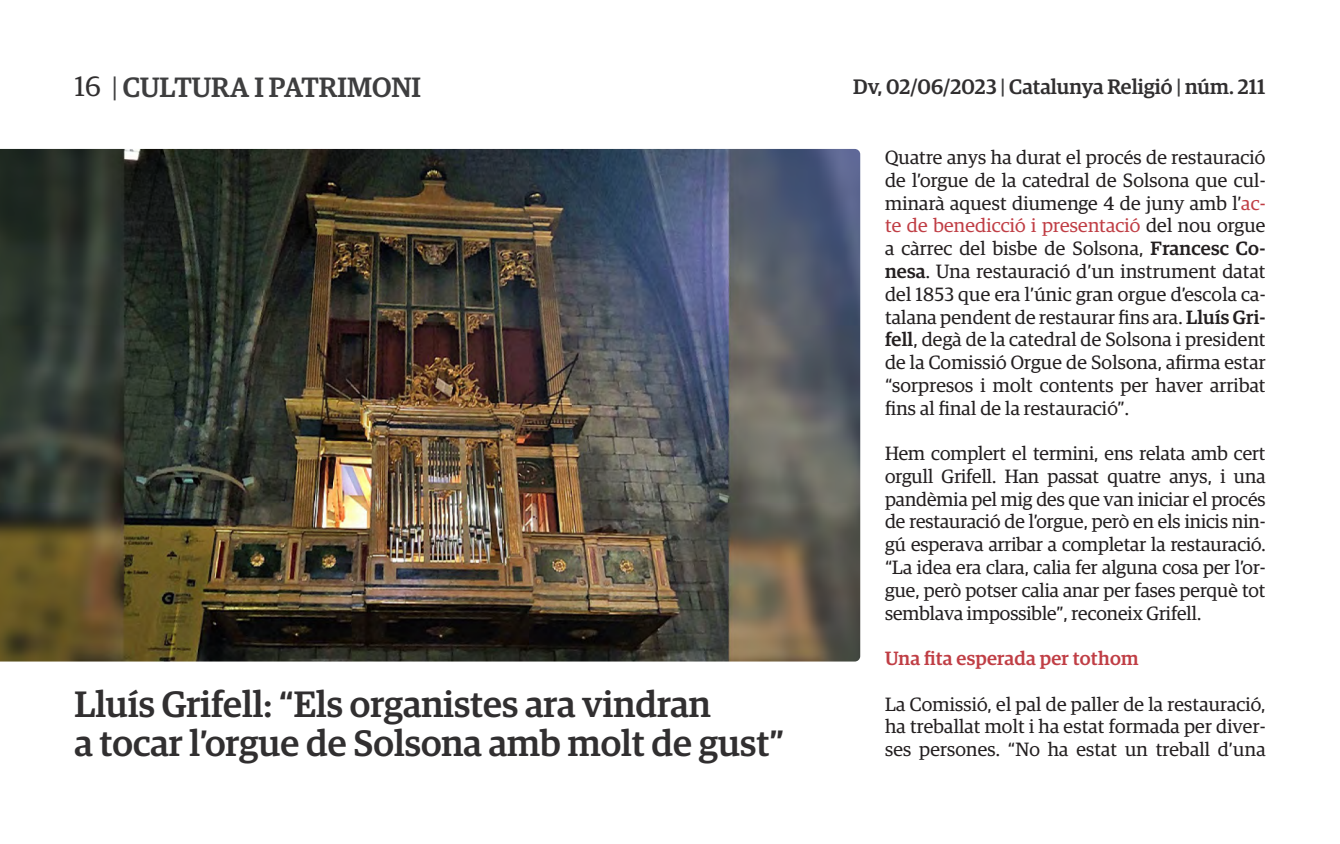
<style>
.page{position:relative;width:1340px;height:844px;background:#fff}
.page>*{position:absolute;margin:0;border:0;box-sizing:border-box;transform-origin:0 0}
.t1{font:500 36.75px "Guardian Egyp";color:#312f30}
.t2{font:500 28px "Guardian Egyp";color:#3e3e3f}
.t3{font:500 21px "Guardian Egyp";color:#312f30}
.t4{font:19.25px/22.8px "Guardian Egyp";letter-spacing:.01em;color:#231f20;text-align:justify}
.t5{font:500 19.25px "Guardian Egyp";letter-spacing:.01em;color:#c03e45}
.s1{font-weight:400;color:#312f30}
.s2{font-weight:400}
.s3{color:#3e3e3f}
.s4{color:#c03e45}
.s5{font-weight:500}
</style>
<div class="page">
<img style="left:0;top:149px;width:860px;height:512px">
<h2 class="t2" style="left:74px;top:67px;width:348px"><span class="s1">16</span> <span class="s2">|</span> CULTURA I PATRIMONI</h2>
<p class="t3" style="left:853px;top:71px;width:414px">Dv, 02/06/2023 <span class="s3">|</span> Catalunya Religió <span class="s3">|</span> núm. 211</p>
<p class="t1" style="left:74px;top:678px;width:638px">Lluís Grifell: “Els organistes ara vindran</p>
<p class="t1" style="left:74px;top:716px;width:711px">a tocar l’orgue de Solsona amb molt de gust”</p>
<p class="t4" style="left:885px;top:145px;width:382px">Quatre anys ha durat el procés de restauració de l’orgue de la catedral de Solsona que cul&shy;minarà aquest diumenge 4 de juny amb l’<span class="s4">ac&shy;te de benedicció i presentació</span> del nou orgue a càrrec del bisbe de Solsona, <span class="s5">Francesc Co&shy;nesa</span>. Una restauració d’un instrument datat del 1853 que era l’únic gran orgue d’escola ca&shy;talana pendent de restaurar fins ara. <span class="s5">Lluís Gri&shy;fell</span>, degà de la catedral de Solsona i president de la Comissió Orgue de Solsona, afirma estar “sorpresos i molt contents per haver arribat fins al final de la restauració”.</p>
<p class="t4" style="left:885px;top:441px;width:382px">Hem complert el termini, ens relata amb cert orgull Grifell. Han passat quatre anys, i una pandèmia pel mig des que van iniciar el procés de restauració de l’orgue, però en els inicis nin&shy;gú esperava arribar a completar la restauració. “La idea era clara, calia fer alguna cosa per l’or&shy;gue, però potser calia anar per fases perquè tot semblava impossible”, reconeix Grifell.</p>
<p class="t5" style="left:885px;top:644px;width:255px">Una fita esperada per tothom</p>
<p class="t4" style="left:885px;top:691px;width:382px">La Comissió, el pal de paller de la restauració, ha treballat molt i ha estat formada per diver&shy;ses persones. “No ha estat un treball d’una</p>
</div>
